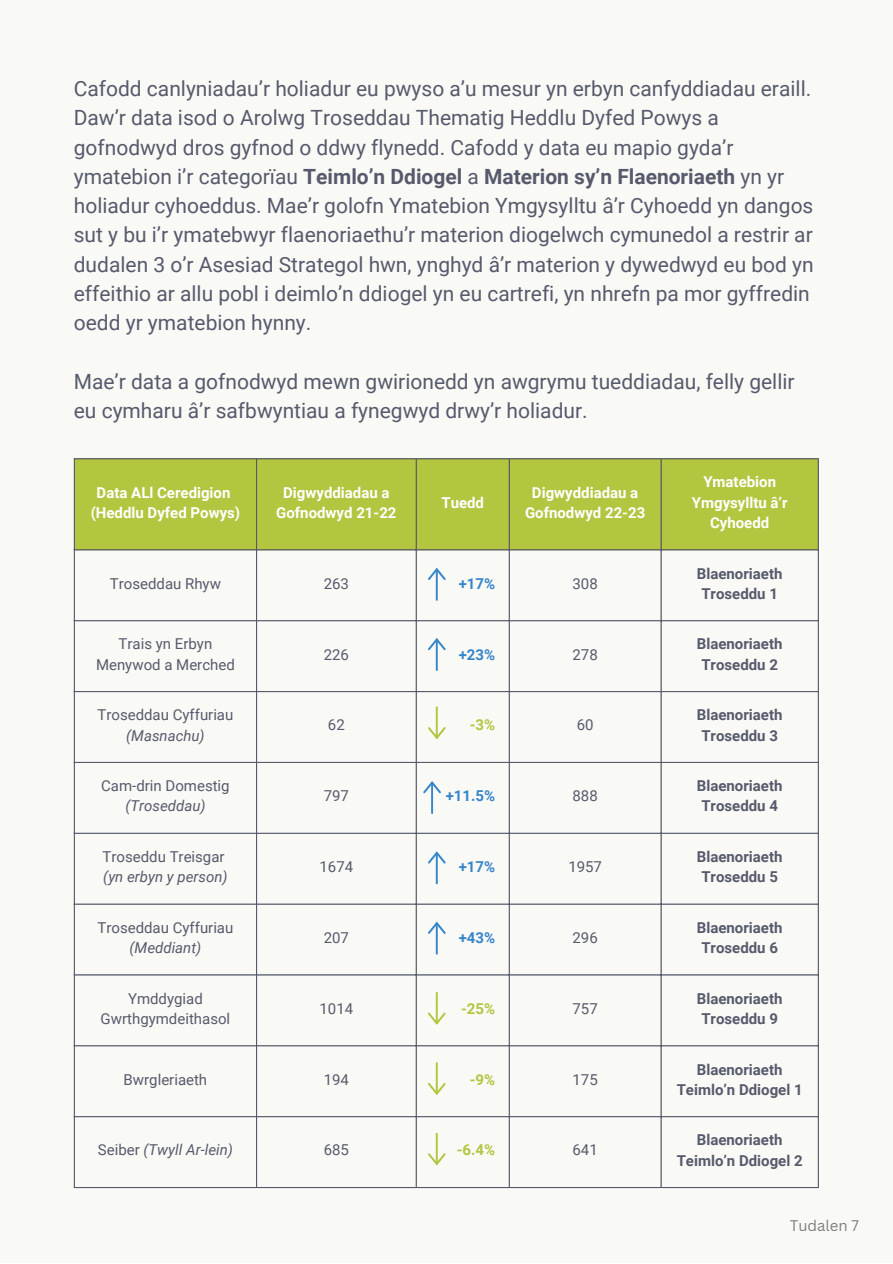
<style>
.page{position:relative;width:893px;height:1264px;background:#fff}
.page>*{position:absolute;margin:0;border:0;box-sizing:border-box;transform-origin:0 0}
.t1{font:21px/29.2px "Roboto";color:#575a6c}
.t2{font:15px/20.2px "Roboto";color:#575a6c;text-align:center}
.t3{font:700 15px/20.2px "Roboto";color:#575a6c}
.t4{font:700 15px/20.2px "Roboto";color:#fff;text-align:center}
.t5{font:italic 15px "Roboto";color:#575a6c}
.t6{font:700 15px "Roboto";color:#3686c9}
.t7{font:700 15px "Roboto";color:#b4c540}
.t8{font:15px "Canva Sans";color:#000}
.s1{font-weight:700}
.s2{font-style:italic}
.s3{font-style:normal}
</style>
<div class="page">
<div style="left:0;top:0;width:892px;height:1262px;background:#f9f9f6"></div>
<div style="left:75px;top:459px;width:742px;height:90px;background:#b4c540"></div>
<hr style="left:74px;top:459px;width:1px;height:727px;background:#575a6c">
<hr style="left:256px;top:459px;width:1px;height:727px;background:#575a6c">
<hr style="left:415px;top:459px;width:2px;height:727px;background:#575a6c">
<hr style="left:508px;top:459px;width:2px;height:727px;background:#575a6c">
<hr style="left:660px;top:459px;width:1px;height:727px;background:#575a6c">
<hr style="left:817px;top:459px;width:1px;height:727px;background:#575a6c">
<hr style="left:74px;top:458px;width:744px;height:1px;background:#575a6c">
<hr style="left:74px;top:549px;width:744px;height:1px;background:#575a6c">
<hr style="left:74px;top:620px;width:744px;height:1px;background:#575a6c">
<hr style="left:74px;top:691px;width:744px;height:1px;background:#575a6c">
<hr style="left:74px;top:762px;width:744px;height:1px;background:#575a6c">
<hr style="left:74px;top:832px;width:744px;height:1px;background:#575a6c">
<hr style="left:74px;top:903px;width:744px;height:1px;background:#575a6c">
<hr style="left:74px;top:974px;width:744px;height:1px;background:#575a6c">
<hr style="left:74px;top:1045px;width:744px;height:1px;background:#575a6c">
<hr style="left:74px;top:1116px;width:744px;height:1px;background:#575a6c">
<hr style="left:74px;top:1186px;width:744px;height:2px;background:#575a6c">
<svg style="left:428px;top:568px;width:17px;height:12px"></svg>
<hr style="left:436px;top:568px;width:1px;height:32px;background:#3686c9">
<svg style="left:423px;top:509px;width:18px;height:12px"></svg>
<hr style="left:431px;top:489px;width:2px;height:32px;background:#b4c540">
<svg style="left:428px;top:638px;width:17px;height:12px"></svg>
<hr style="left:436px;top:638px;width:1px;height:33px;background:#3686c9">
<svg style="left:423px;top:782px;width:18px;height:11px"></svg>
<hr style="left:431px;top:781px;width:2px;height:33px;background:#3686c9">
<svg style="left:428px;top:852px;width:17px;height:11px"></svg>
<hr style="left:436px;top:851px;width:1px;height:33px;background:#3686c9">
<svg style="left:428px;top:922px;width:17px;height:12px"></svg>
<hr style="left:436px;top:922px;width:1px;height:32px;background:#3686c9">
<svg style="left:428px;top:727px;width:17px;height:12px"></svg>
<hr style="left:436px;top:707px;width:1px;height:31px;background:#b4c540">
<svg style="left:428px;top:1012px;width:17px;height:12px"></svg>
<hr style="left:436px;top:992px;width:1px;height:32px;background:#b4c540">
<svg style="left:428px;top:1082px;width:17px;height:12px"></svg>
<hr style="left:436px;top:1062px;width:1px;height:32px;background:#b4c540">
<svg style="left:428px;top:1153px;width:17px;height:11px"></svg>
<hr style="left:436px;top:1132px;width:1px;height:32px;background:#b4c540">
<p class="t1" style="left:74px;top:74px;width:741px">Cafodd canlyniadau’r holiadur eu pwyso a’u mesur yn erbyn canfyddiadau eraill.<br>Daw’r data isod o Arolwg Troseddau Thematig Heddlu Dyfed Powys a gofnodwyd dros gyfnod o ddwy flynedd. Cafodd y data eu mapio gyda’r ymatebion i’r categorïau <span class="s1">Teimlo’n Ddiogel</span> a <span class="s1">Materion sy’n Flaenoriaeth</span> yn yr holiadur cyhoeddus. Mae’r golofn Ymatebion Ymgysylltu â’r Cyhoedd yn dangos sut y bu i’r ymatebwyr flaenoriaethu’r materion diogelwch cymunedol a restrir ar dudalen 3 o’r Asesiad Strategol hwn, ynghyd â’r materion y dywedwyd eu bod yn effeithio ar allu pobl i deimlo’n ddiogel yn eu cartrefi, yn nhrefn pa mor gyffredin oedd yr ymatebion hynny.</p>
<p class="t1" style="left:74px;top:367px;width:722px">Mae’r data a gofnodwyd mewn gwirionedd yn awgrymu tueddiadau, felly gellir eu cymharu â’r safbwyntiau a fynegwyd drwy’r holiadur.</p>
<p class="t4" style="left:97px;top:482px;width:135px">Data ALl Ceredigion</p>
<p class="t4" style="left:91px;top:502px;width:151px">(Heddlu Dyfed Powys)</p>
<p class="t4" style="left:276px;top:482px;width:122px">Digwyddiadau a<br>Gofnodwyd 21-22</p>
<p class="t4" style="left:441px;top:492px;width:44px">Tuedd</p>
<p class="t4" style="left:525px;top:482px;width:122px">Digwyddiadau a<br>Gofnodwyd 22-23</p>
<p class="t4" style="left:691px;top:472px;width:97px">Ymatebion<br>Ymgysylltu â’r<br>Cyhoedd</p>
<p class="t2" style="left:110px;top:573px;width:113px">Troseddau Rhyw</p>
<p class="t2" style="left:324px;top:573px;width:27px">263</p>
<p class="t6" style="left:458px;top:574px;width:38px">+17%</p>
<p class="t2" style="left:572px;top:573px;width:27px">308</p>
<p class="t3" style="left:696px;top:563px;width:87px">Blaenoriaeth<br>Troseddu 1</p>
<p class="t2" style="left:96px;top:634px;width:140px">Trais yn Erbyn<br>Menywod a Merched</p>
<p class="t2" style="left:324px;top:644px;width:27px">226</p>
<p class="t6" style="left:458px;top:645px;width:38px">+23%</p>
<p class="t2" style="left:572px;top:644px;width:27px">278</p>
<p class="t3" style="left:696px;top:634px;width:87px">Blaenoriaeth<br>Troseddu 2</p>
<p class="t2" style="left:97px;top:705px;width:137px">Troseddau Cyffuriau <span class="s2">(Masnachu)</span></p>
<p class="t2" style="left:328px;top:715px;width:18px">62</p>
<p class="t7" style="left:469px;top:716px;width:27px">-3%</p>
<p class="t2" style="left:576px;top:715px;width:18px">60</p>
<p class="t3" style="left:696px;top:705px;width:87px">Blaenoriaeth<br>Troseddu 3</p>
<p class="t2" style="left:101px;top:775px;width:130px">Cam-drin Domestig <span class="s2">(Troseddau)</span></p>
<p class="t2" style="left:324px;top:786px;width:27px">797</p>
<p class="t6" style="left:446px;top:787px;width:51px">+11.5%</p>
<p class="t2" style="left:572px;top:786px;width:27px">888</p>
<p class="t3" style="left:696px;top:775px;width:87px">Blaenoriaeth<br>Troseddu 4</p>
<p class="t2" style="left:102px;top:846px;width:124px">Troseddu Treisgar</p>
<p class="t5" style="left:103px;top:868px;width:126px">(yn erbyn y person)</p>
<p class="t2" style="left:319px;top:856px;width:35px">1674</p>
<p class="t6" style="left:458px;top:858px;width:38px">+17%</p>
<p class="t2" style="left:568px;top:856px;width:35px">1957</p>
<p class="t3" style="left:696px;top:846px;width:87px">Blaenoriaeth<br>Troseddu 5</p>
<p class="t2" style="left:97px;top:917px;width:137px">Troseddau Cyffuriau <span class="s2">(Meddiant)</span></p>
<p class="t2" style="left:324px;top:927px;width:27px">207</p>
<p class="t6" style="left:458px;top:929px;width:38px">+43%</p>
<p class="t2" style="left:572px;top:927px;width:27px">296</p>
<p class="t3" style="left:696px;top:917px;width:87px">Blaenoriaeth<br>Troseddu 6</p>
<p class="t2" style="left:101px;top:988px;width:131px">Ymddygiad<br>Gwrthgymdeithasol</p>
<p class="t2" style="left:319px;top:998px;width:35px">1014</p>
<p class="t7" style="left:461px;top:999px;width:36px">-25%</p>
<p class="t2" style="left:572px;top:998px;width:27px">757</p>
<p class="t3" style="left:696px;top:988px;width:87px">Blaenoriaeth<br>Troseddu 9</p>
<p class="t2" style="left:124px;top:1069px;width:85px">Bwrgleriaeth</p>
<p class="t2" style="left:324px;top:1069px;width:27px">194</p>
<p class="t7" style="left:469px;top:1070px;width:27px">-9%</p>
<p class="t2" style="left:572px;top:1069px;width:27px">175</p>
<p class="t3" style="left:676px;top:1059px;width:127px;text-align:center">Blaenoriaeth<br>Teimlo’n Ddiogel 1</p>
<p class="t5" style="left:98px;top:1141px;width:136px"><span class="s3">Seiber</span> (Twyll Ar-lein)</p>
<p class="t2" style="left:324px;top:1140px;width:27px">685</p>
<p class="t7" style="left:456px;top:1141px;width:40px">-6.4%</p>
<p class="t2" style="left:572px;top:1140px;width:27px">641</p>
<p class="t3" style="left:676px;top:1130px;width:127px;text-align:center">Blaenoriaeth<br>Teimlo’n Ddiogel 2</p>
<p class="t8" style="left:789px;top:1214px;width:71px">Tudalen 7</p>
</div>
